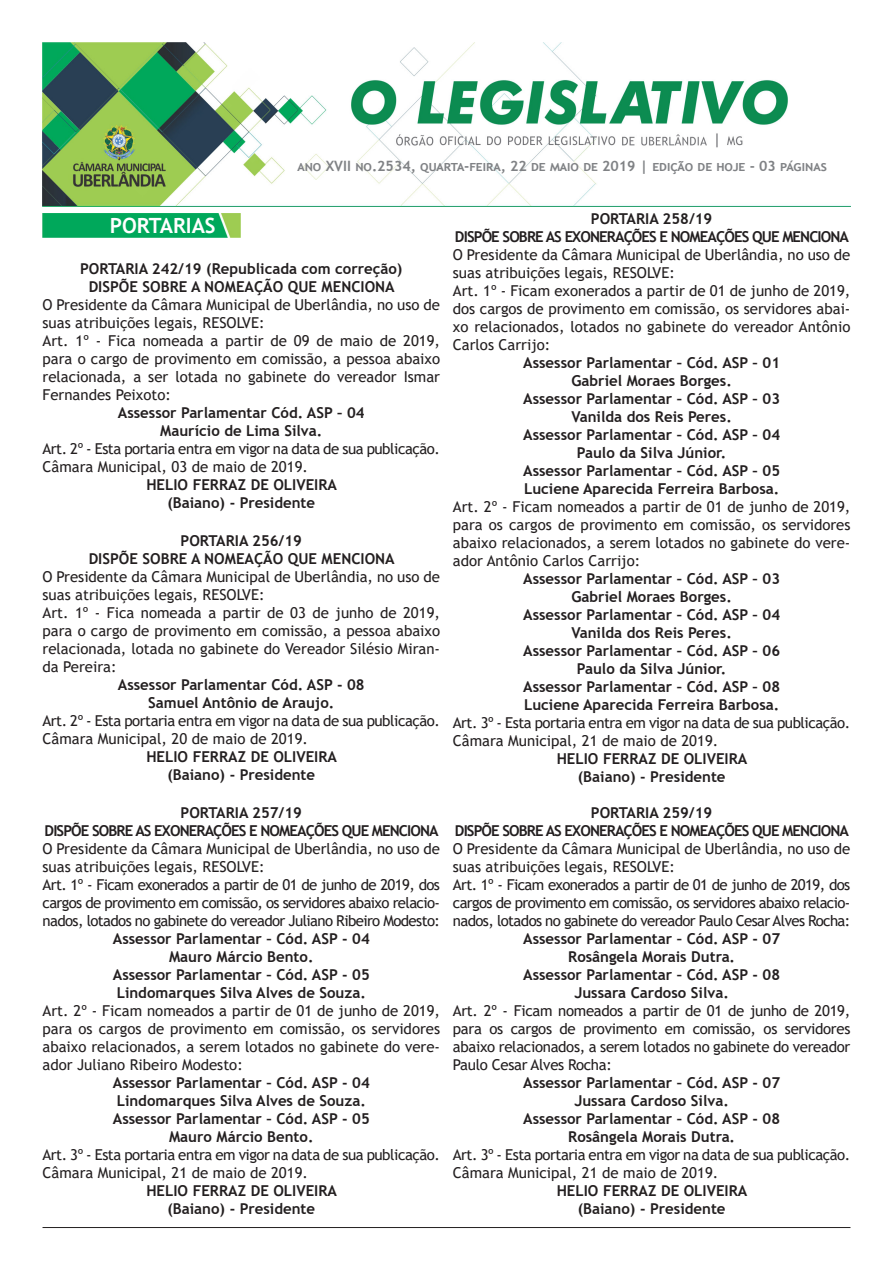
<style>
.page{position:relative;width:893px;height:1263px;background:#fff}
.page>*{position:absolute;margin:0;border:0;box-sizing:border-box;transform-origin:0 0}
.t1{font:700 21px "Trebuchet MS";color:#fff}
.t2{font:15px/18px "Trebuchet MS";color:#231f20;text-align:justify}
.t3{font:700 15px "Trebuchet MS";color:#231f20}
.t4{font:15px "Trebuchet MS";letter-spacing:-.03em;color:#231f20}
.t5{font:700 15px "Trebuchet MS";letter-spacing:-.06em;color:#231f20}
.t6{font:700 14.25px "Trebuchet MS";color:#808285}
</style>
<div class="page">
<img style="left:43px;top:43px;width:807px;height:163px">
<hr style="left:43px;top:1227px;width:807px;height:1px;background:#231f20">
<img style="left:43px;top:213px;width:197px;height:24px">
<p class="t6" style="left:297px;top:157px;width:531px">ano XVII no.2534, quarta-feira, 22 de maio de 2019 | edição de hoje - 03 páginas</p>
<p class="t1" style="left:110px;top:212px;width:107px">PORTARIAS</p>
<p class="t3" style="left:80px;top:259px;width:324px">PORTARIA 242/19 (Republicada com correção)</p>
<p class="t3" style="left:89px;top:277px;width:308px">DISPÕE SOBRE A NOMEAÇÃO QUE MENCIONA</p>
<p class="t2" style="left:43px;top:295px;width:399px">O Presidente da Câmara Municipal de Uberlândia, no uso de suas atribuições legais, RESOLVE:</p>
<p class="t2" style="left:43px;top:331px;width:399px">Art. 1º - Fica nomeada a partir de 09 de maio de 2019, para o cargo de provimento em comissão, a pessoa abaixo relacionada, a ser lotada no gabinete do vereador Ismar Fernandes Peixoto:</p>
<p class="t3" style="left:118px;top:403px;width:248px">Assessor Parlamentar Cód. ASP – 04</p>
<p class="t3" style="left:160px;top:421px;width:164px">Maurício de Lima Silva.</p>
<p class="t4" style="left:43px;top:439px;width:399px">Art. 2º - Esta portaria entra em vigor na data de sua publicação.</p>
<p class="t2" style="left:43px;top:457px;width:267px">Câmara Municipal, 03 de maio de 2019.</p>
<p class="t3" style="left:146px;top:475px;width:192px">HELIO FERRAZ DE OLIVEIRA</p>
<p class="t3" style="left:167px;top:493px;width:149px">(Baiano) - Presidente</p>
<p class="t3" style="left:181px;top:531px;width:123px">PORTARIA 256/19</p>
<p class="t3" style="left:89px;top:549px;width:308px">DISPÕE SOBRE A NOMEAÇÃO QUE MENCIONA</p>
<p class="t2" style="left:43px;top:567px;width:399px">O Presidente da Câmara Municipal de Uberlândia, no uso de suas atribuições legais, RESOLVE:</p>
<p class="t2" style="left:43px;top:603px;width:399px">Art. 1º - Fica nomeada a partir de 03 de junho de 2019, para o cargo de provimento em comissão, a pessoa abaixo relacionada, lotada no gabinete do Vereador Silésio Miran&shy;da Pereira:</p>
<p class="t3" style="left:118px;top:675px;width:248px">Assessor Parlamentar Cód. ASP - 08</p>
<p class="t3" style="left:148px;top:693px;width:188px">Samuel Antônio de Araujo.</p>
<p class="t4" style="left:43px;top:711px;width:399px">Art. 2º - Esta portaria entra em vigor na data de sua publicação.</p>
<p class="t2" style="left:43px;top:729px;width:267px">Câmara Municipal, 20 de maio de 2019.</p>
<p class="t3" style="left:146px;top:747px;width:192px">HELIO FERRAZ DE OLIVEIRA</p>
<p class="t3" style="left:167px;top:765px;width:149px">(Baiano) - Presidente</p>
<p class="t3" style="left:181px;top:803px;width:123px">PORTARIA 257/19</p>
<p class="t5" style="left:45px;top:821px;width:396px">DISPÕE SOBRE AS EXONERAÇÕES E NOMEAÇÕES QUE MENCIONA</p>
<p class="t2" style="left:43px;top:839px;width:399px">O Presidente da Câmara Municipal de Uberlândia, no uso de suas atribuições legais, RESOLVE:</p>
<p class="t2" style="left:43px;top:875px;width:399px">Art. 1º - Ficam exonerados a partir de 01 de junho de 2019, dos cargos de provimento em comissão, os servidores abaixo relacio&shy;nados, lotados no gabinete do vereador Juliano Ribeiro Modesto:</p>
<p class="t3" style="left:113px;top:929px;width:258px">Assessor Parlamentar – Cód. ASP - 04</p>
<p class="t3" style="left:169px;top:947px;width:146px">Mauro Márcio Bento.</p>
<p class="t3" style="left:113px;top:965px;width:258px">Assessor Parlamentar – Cód. ASP - 05</p>
<p class="t3" style="left:117px;top:983px;width:251px">Lindomarques Silva Alves de Souza.</p>
<p class="t2" style="left:43px;top:1001px;width:399px">Art. 2º - Ficam nomeados a partir de 01 de junho de 2019, para os cargos de provimento em comissão, os servidores abaixo relacionados, a serem lotados no gabinete do vere&shy;ador Juliano Ribeiro Modesto:</p>
<p class="t3" style="left:113px;top:1073px;width:258px">Assessor Parlamentar – Cód. ASP - 04</p>
<p class="t3" style="left:117px;top:1091px;width:251px">Lindomarques Silva Alves de Souza.</p>
<p class="t3" style="left:113px;top:1109px;width:258px">Assessor Parlamentar – Cód. ASP - 05</p>
<p class="t3" style="left:169px;top:1127px;width:146px">Mauro Márcio Bento.</p>
<p class="t4" style="left:43px;top:1145px;width:399px">Art. 3º - Esta portaria entra em vigor na data de sua publicação.</p>
<p class="t2" style="left:43px;top:1163px;width:267px">Câmara Municipal, 21 de maio de 2019.</p>
<p class="t3" style="left:146px;top:1181px;width:192px">HELIO FERRAZ DE OLIVEIRA</p>
<p class="t3" style="left:167px;top:1199px;width:149px">(Baiano) - Presidente</p>
<p class="t3" style="left:591px;top:209px;width:123px">PORTARIA 258/19</p>
<p class="t5" style="left:455px;top:227px;width:396px">DISPÕE SOBRE AS EXONERAÇÕES E NOMEAÇÕES QUE MENCIONA</p>
<p class="t2" style="left:453px;top:246px;width:399px">O Presidente da Câmara Municipal de Uberlândia, no uso de suas atribuições legais, RESOLVE:</p>
<p class="t2" style="left:453px;top:282px;width:399px">Art. 1º - Ficam exonerados a partir de 01 de junho de 2019, dos cargos de provimento em comissão, os servidores abai&shy;xo relacionados, lotados no gabinete do vereador Antônio Carlos Carrijo:</p>
<p class="t3" style="left:523px;top:353px;width:258px">Assessor Parlamentar – Cód. ASP – 01</p>
<p class="t3" style="left:571px;top:371px;width:162px">Gabriel Moraes Borges.</p>
<p class="t3" style="left:523px;top:389px;width:258px">Assessor Parlamentar – Cód. ASP – 03</p>
<p class="t3" style="left:571px;top:407px;width:162px">Vanilda dos Reis Peres.</p>
<p class="t3" style="left:523px;top:425px;width:258px">Assessor Parlamentar – Cód. ASP – 04</p>
<p class="t3" style="left:577px;top:443px;width:151px">Paulo da Silva Júnior.</p>
<p class="t3" style="left:523px;top:461px;width:258px">Assessor Parlamentar – Cód. ASP – 05</p>
<p class="t3" style="left:524px;top:479px;width:257px">Luciene Aparecida Ferreira Barbosa.</p>
<p class="t2" style="left:453px;top:498px;width:399px">Art. 2º - Ficam nomeados a partir de 01 de junho de 2019, para os cargos de provimento em comissão, os servidores abaixo relacionados, a serem lotados no gabinete do vere&shy;ador Antônio Carlos Carrijo:</p>
<p class="t3" style="left:523px;top:569px;width:258px">Assessor Parlamentar – Cód. ASP – 03</p>
<p class="t3" style="left:571px;top:587px;width:162px">Gabriel Moraes Borges.</p>
<p class="t3" style="left:523px;top:605px;width:258px">Assessor Parlamentar – Cód. ASP – 04</p>
<p class="t3" style="left:571px;top:623px;width:162px">Vanilda dos Reis Peres.</p>
<p class="t3" style="left:523px;top:641px;width:258px">Assessor Parlamentar – Cód. ASP – 06</p>
<p class="t3" style="left:577px;top:659px;width:151px">Paulo da Silva Júnior.</p>
<p class="t3" style="left:523px;top:677px;width:258px">Assessor Parlamentar – Cód. ASP – 08</p>
<p class="t3" style="left:524px;top:695px;width:257px">Luciene Aparecida Ferreira Barbosa.</p>
<p class="t4" style="left:453px;top:713px;width:399px">Art. 3º - Esta portaria entra em vigor na data de sua publicação.</p>
<p class="t2" style="left:453px;top:732px;width:267px">Câmara Municipal, 21 de maio de 2019.</p>
<p class="t3" style="left:557px;top:749px;width:192px">HELIO FERRAZ DE OLIVEIRA</p>
<p class="t3" style="left:578px;top:767px;width:149px">(Baiano) - Presidente</p>
<p class="t3" style="left:591px;top:803px;width:123px">PORTARIA 259/19</p>
<p class="t5" style="left:455px;top:821px;width:396px">DISPÕE SOBRE AS EXONERAÇÕES E NOMEAÇÕES QUE MENCIONA</p>
<p class="t2" style="left:453px;top:839px;width:399px">O Presidente da Câmara Municipal de Uberlândia, no uso de suas atribuições legais, RESOLVE:</p>
<p class="t2" style="left:453px;top:875px;width:399px">Art. 1º - Ficam exonerados a partir de 01 de junho de 2019, dos cargos de provimento em comissão, os servidores abaixo relacio&shy;nados, lotados no gabinete do vereador Paulo Cesar Alves Rocha:</p>
<p class="t3" style="left:523px;top:929px;width:258px">Assessor Parlamentar – Cód. ASP - 07</p>
<p class="t3" style="left:568px;top:947px;width:168px">Rosângela Morais Dutra.</p>
<p class="t3" style="left:523px;top:965px;width:258px">Assessor Parlamentar – Cód. ASP - 08</p>
<p class="t3" style="left:574px;top:983px;width:156px">Jussara Cardoso Silva.</p>
<p class="t2" style="left:453px;top:1001px;width:399px">Art. 2º - Ficam nomeados a partir de 01 de junho de 2019, para os cargos de provimento em comissão, os servidores abaixo relacionados, a serem lotados no gabinete do vereador Paulo Cesar Alves Rocha:</p>
<p class="t3" style="left:523px;top:1073px;width:258px">Assessor Parlamentar – Cód. ASP - 07</p>
<p class="t3" style="left:574px;top:1091px;width:156px">Jussara Cardoso Silva.</p>
<p class="t3" style="left:523px;top:1109px;width:258px">Assessor Parlamentar – Cód. ASP - 08</p>
<p class="t3" style="left:568px;top:1127px;width:168px">Rosângela Morais Dutra.</p>
<p class="t4" style="left:453px;top:1145px;width:399px">Art. 3º - Esta portaria entra em vigor na data de sua publicação.</p>
<p class="t2" style="left:453px;top:1163px;width:267px">Câmara Municipal, 21 de maio de 2019.</p>
<p class="t3" style="left:557px;top:1181px;width:192px">HELIO FERRAZ DE OLIVEIRA</p>
<p class="t3" style="left:578px;top:1199px;width:149px">(Baiano) - Presidente</p>
</div>
